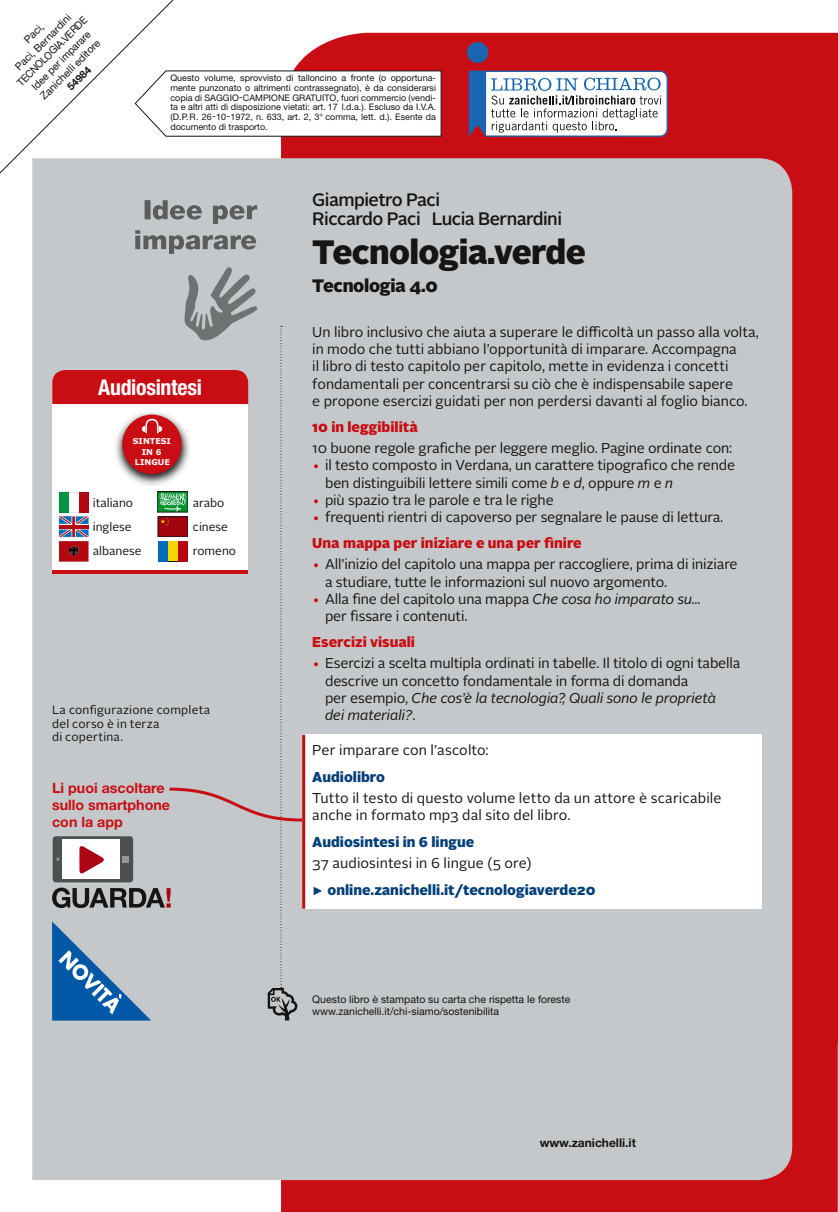
<style>
.page{position:relative;width:838px;height:1212px;background:#fff}
.page>*{position:absolute;margin:0;border:0;box-sizing:border-box;transform-origin:0 0}
.t1{font:900 33.75px "Alright Sans";letter-spacing:-.02em;color:#161513}
.t2{font:700 condensed 21.75px "Helvetica Neue LT Std";letter-spacing:-.015em;color:#fff}
.t3{font:500 18px/19.5px "Alright Sans";letter-spacing:-.03em;color:#161513}
.t4{font:900 18px "Alright Sans";letter-spacing:-.02em;color:#161513}
.t5{font:14.25px/17.2px "Alright Sans";letter-spacing:-.01em;color:#161513}
.t6{font:14.25px/17.2px "Alright Sans";letter-spacing:.01em;color:#161513}
.t7{font:900 14.25px/26.4px "Alright Sans";color:#054078}
.t8{font:700 14.25px/17.1px "Helvetica Neue LT Std";color:#c90d14}
.t9{font:900 14.25px "Alright Sans";color:#c90d14}
.t10{font:12px/24.2px "Alright Sans";color:#161513}
.t11{font:700 12px "Helvetica Neue LT Std";color:#161513}
.t12{font:10.5px/12.8px "Helvetica Neue LT Std";color:#161513;text-align:center}
.t13{font:700 10.5px "Helvetica Neue LT Std";color:#161513}
.t14{font:9px/9.8px "Helvetica Neue LT Std";color:#161513;text-align:justify}
.t15{font:700 8.1px/10.4px "Verdana";color:#fff;text-align:center}
.s1{color:#c90d14}
.s2{font-style:italic}
.s3{font-weight:900;color:#c90d14}
.s4{font-weight:400;color:#161513}
.s5{font-family:"Times New Roman";font-weight:400;font-size:12px}
</style>
<div class="page">
<div style="left:281px;top:33px;width:557px;height:1179px;background:#c90d14"></div>
<div style="left:32px;top:158px;width:760px;height:1022px;background:#c5c8ca"></div>
<img style="left:145px;top:200px;width:5px;height:19px">
<img style="left:153px;top:200px;width:15px;height:20px">
<img style="left:170px;top:205px;width:15px;height:15px">
<img style="left:187px;top:205px;width:15px;height:15px">
<img style="left:213px;top:205px;width:15px;height:19px">
<img style="left:229px;top:205px;width:16px;height:15px">
<img style="left:247px;top:205px;width:10px;height:14px">
<img style="left:135px;top:230px;width:5px;height:19px">
<img style="left:143px;top:235px;width:23px;height:14px">
<img style="left:169px;top:235px;width:15px;height:19px">
<img style="left:185px;top:235px;width:15px;height:15px">
<img style="left:202px;top:235px;width:26px;height:15px">
<img style="left:230px;top:235px;width:26px;height:15px">
<div style="left:305px;top:734px;width:456px;height:174px;background:#fff"></div>
<div style="left:467px;top:42px;width:21px;height:21px;background:#1866b1;border-radius:50%"></div>
<svg style="left:469px;top:70px;width:199px;height:67px"></svg>
<svg style="left:52px;top:267px;width:253px;height:753px"></svg>
<hr style="left:52px;top:570px;width:196px;height:4px;background:#c90d14">
<svg style="left:0;top:0;width:442px;height:194px"></svg>
<svg style="left:837px;top:1044px;width:1px;height:168px"></svg>
<p class="t12" style="left:-3px;top:63px;width:95px;rotate:-45deg">Paci,<br>Paci, Bernardini<br>TECNOLOGIA.VERDE<br>Idee per imparare<br>Zanichelli editore</p>
<p class="t13" style="left:65px;top:84px;width:31px;rotate:-45deg">54984</p>
<p class="t14" style="left:170px;top:74px;width:267px">Questo volume, sprovvisto di talloncino a fronte (o opportuna&shy;mente punzonato o altrimenti contrassegnato), è da considerarsi copia di SAGGIO-CAMPIONE GRATUITO, fuori commercio (vendi&shy;ta e altri atti di disposizione vietati: art. 17 l.d.a.). Escluso da I.V.A. (D.P.R. 26-10-1972, n. 633, art. 2, 3° comma, lett. d.). Esente da documento di trasporto.</p>
<h2 class="t2" style="left:98px;top:375px;width:105px">Audiosintesi</h2>
<p class="t15" style="left:133px;top:436px;width:40px">SINTESI<br>IN 6<br>LINGUE</p>
<p class="t10" style="left:93px;top:491px;width:50px">italiano inglese albanese</p>
<p class="t10" style="left:193px;top:491px;width:45px">arabo cinese romeno</p>
<p class="t10" style="left:52px;top:704px;width:159px;line-height:13.5px">La configurazione completa del corso è in terza<br>di copertina.</p>
<p class="t8" style="left:52px;top:779px;width:119px">Li puoi ascoltare sullo smartphone con la app</p>
<p class="t3" style="left:312px;top:191px;width:251px">Giampietro Paci<br>Riccardo Paci Lucia Bernardini</p>
<h1 class="t1" style="left:312px;top:238px;width:275px">Tecnologia.verde</h1>
<p class="t4" style="left:312px;top:278px;width:127px">Tecnologia 4.0</p>
<p class="t5" style="left:312px;top:324px;width:448px">Un libro inclusivo che aiuta a superare le difficoltà un passo alla volta, in modo che tutti abbiano l’opportunità di imparare. Accompagna<br>il libro di testo capitolo per capitolo, mette in evidenza i concetti fondamentali per concentrarsi su ciò che è indispensabile sapere<br>e propone esercizi guidati per non perdersi davanti al foglio bianco.</p>
<p class="t9" style="left:312px;top:421px;width:107px">10 in leggibilità</p>
<p class="t5" style="left:312px;top:440px;width:421px">10 buone regole grafiche per leggere meglio. Pagine ordinate con:</p>
<p class="t5" style="left:325px;top:458px;width:411px;text-indent:-13px"><span class="s1">•</span> il testo composto in Verdana, un carattere tipografico che rende ben distinguibili lettere simili come <span class="s2">b</span> e <span class="s2">d</span>, oppure <span class="s2">m</span> e <span class="s2">n</span></p>
<p class="t5" style="left:312px;top:492px;width:243px"><span class="s1">•</span> più spazio tra le parole e tra le righe</p>
<p class="t5" style="left:312px;top:505px;width:412px;line-height:25.8px"><span class="s1">•</span> frequenti rientri di capoverso per segnalare le pause di lettura.<br><span class="s3">Una mappa per iniziare e una per finire</span></p>
<p class="t5" style="left:325px;top:557px;width:414px;text-indent:-13px"><span class="s1">•</span> All’inizio del capitolo una mappa per raccogliere, prima di iniziare a studiare, tutte le informazioni sul nuovo argomento.</p>
<p class="t5" style="left:325px;top:591px;width:377px;text-indent:-13px"><span class="s1">•</span> Alla fine del capitolo una mappa <span class="s2">Che cosa ho imparato su... </span>per fissare i contenuti.</p>
<p class="t9" style="left:312px;top:636px;width:104px">Esercizi visuali</p>
<p class="t5" style="left:325px;top:656px;width:417px;text-indent:-13px"><span class="s1">•</span> Esercizi a scelta multipla ordinati in tabelle. Il titolo di ogni tabella descrive un concetto fondamentale in forma di domanda<br>per esempio, <span class="s2">Che cos’è la tecnologia?, Quali sono le proprietà<br>dei materiali?</span>.</p>
<p class="t6" style="left:312px;top:742px;width:178px">Per imparare con l’ascolto:</p>
<p class="t7" style="left:312px;top:764px;width:74px">Audiolibro</p>
<p class="t6" style="left:312px;top:790px;width:411px">Tutto il testo di questo volume letto da un attore è scaricabile anche in formato mp3 dal sito del libro.</p>
<p class="t7" style="left:312px;top:830px;width:163px">Audiosintesi in 6 lingue</p>
<p class="t7" style="left:312px;top:851px;width:285px"><span class="s4">37 audiosintesi in 6 lingue (5 ore)<br></span><span class="s5">►</span> online.zanichelli.it/tecnologiaverde20</p>
<p class="t12" style="left:312px;top:994px;width:259px;line-height:12px;text-align:left">Questo libro è stampato su carta che rispetta le foreste www.zanichelli.it/chi-siamo/sostenibilita</p>
<p class="t11" style="left:540px;top:1135px;width:98px">www.zanichelli.it</p>
</div>
